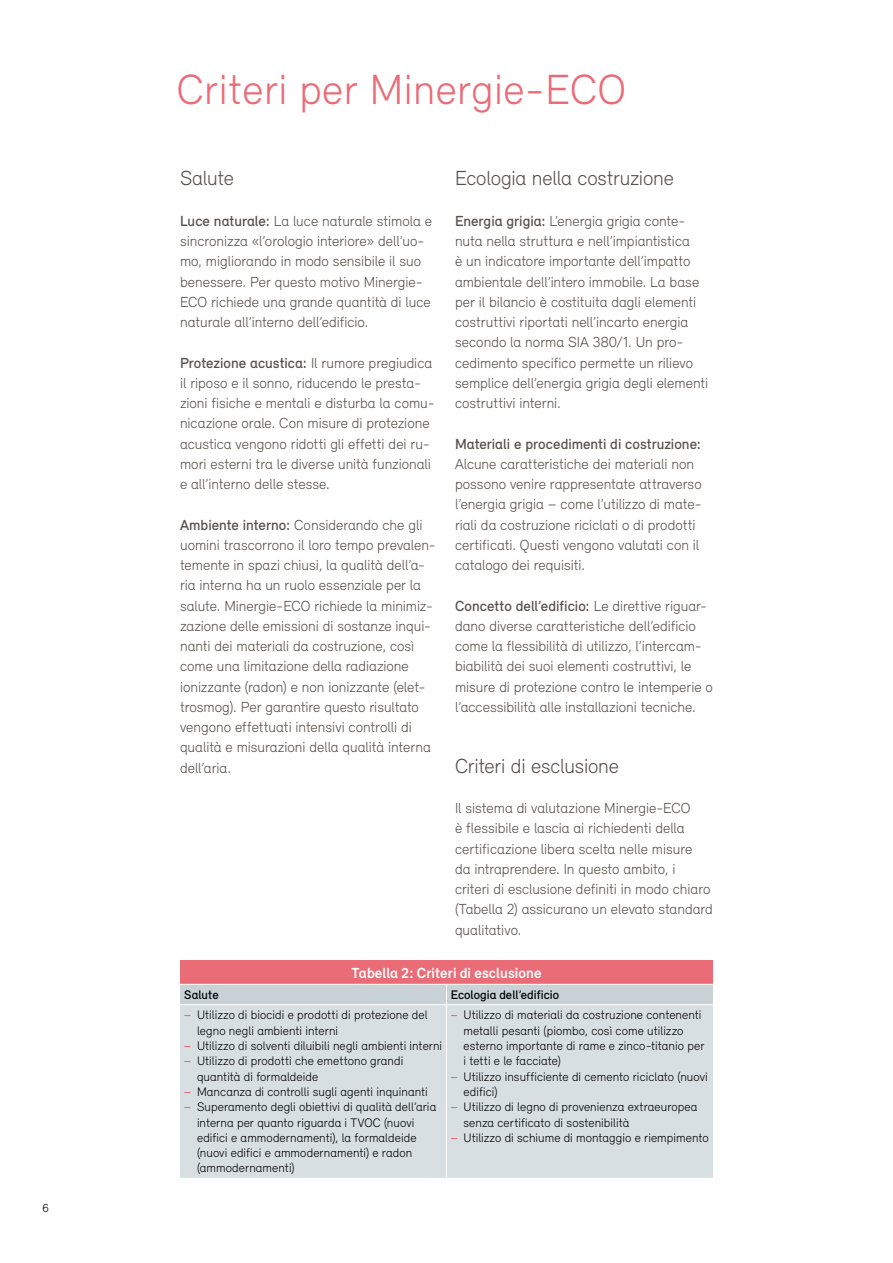
<style>
.page{position:relative;width:893px;height:1263px;background:#fff}
.page>*{position:absolute;margin:0;border:0;box-sizing:border-box;transform-origin:0 0}
.t1{font:300 43.5px "Relevant";letter-spacing:.01em;color:#e96c77}
.t2{font:300 21px "Relevant";letter-spacing:-.01em;color:#57514d}
.t3{font:300 15px/20.2px "Relevant";color:#57514d}
.t4{font:500 15px "Relevant";color:#57514d}
.t5{font:700 15px "Relevant";letter-spacing:.005em;color:#fff}
.t6{font:300 12.75px "Relevant";letter-spacing:.005em;color:#000}
.t7{font:500 12.75px "Relevant";letter-spacing:.005em;color:#000}
.t8{font:300 12px "Relevant";color:#000}
.s1{font-weight:500}
.s2{font-weight:500;color:#e96c77}
</style>
<div class="page">
<div style="left:180px;top:960px;width:533px;height:24px;background:#e96c77"></div>
<div style="left:180px;top:1005px;width:533px;height:173px;background:#d8dfe2"></div>
<div style="left:180px;top:984px;width:533px;height:20px;background:#c9d3d7"></div>
<hr style="left:446px;top:1005px;width:1px;height:173px;background:#fff">
<p class="t8" style="left:43px;top:1201px;width:8px">6</p>
<h1 class="t1" style="left:177px;top:64px;width:450px">Criteri per Minergie-ECO</h1>
<h2 class="t2" style="left:180px;top:166px;width:55px">Salute</h2>
<p class="t3" style="left:180px;top:210px;width:253px"><span class="s1">Luce naturale:</span> La luce naturale stimola e sincronizza «l’orologio interiore» dell’uo&shy;mo, migliorando in modo sensibile il suo benessere. Per questo motivo Minergie-ECO richiede una grande quantità di luce naturale all’interno dell’edificio.</p>
<p class="t3" style="left:180px;top:352px;width:256px"><span class="s1">Protezione acustica:</span> Il rumore pregiudica il riposo e il sonno, riducendo le presta&shy;zioni fisiche e mentali e disturba la comu&shy;nicazione orale. Con misure di protezione acustica vengono ridotti gli effetti dei ru&shy;mori esterni tra le diverse unità funzionali e all’interno delle stesse.</p>
<p class="t3" style="left:180px;top:514px;width:257px"><span class="s1">Ambiente interno:</span> Considerando che gli uomini trascorrono il loro tempo prevalen&shy;temente in spazi chiusi, la qualità dell’a&shy;ria interna ha un ruolo essenziale per la salute. Minergie-ECO richiede la minimiz&shy;zazione delle emissioni di sostanze inqui&shy;nanti dei materiali da costruzione, così come una limitazione della radiazione ionizzante (radon) e non ionizzante (elet&shy;trosmog). Per garantire questo risultato vengono effettuati intensivi controlli di qualità e misurazioni della qualità interna dell’aria.</p>
<h2 class="t2" style="left:455px;top:166px;width:220px">Ecologia nella costruzione</h2>
<p class="t3" style="left:455px;top:210px;width:255px"><span class="s1">Energia grigia:</span> L’energia grigia conte&shy;nuta nella struttura e nell’impiantistica<br>è un indicatore importante dell’impatto ambientale dell’intero immobile. La base per il bilancio è costituita dagli elementi costruttivi riportati nell’incarto energia secondo la norma SIA 380/1. Un pro&shy;cedimento specifico permette un rilievo semplice dell’energia grigia degli elementi costruttivi interni.</p>
<p class="t4" style="left:455px;top:435px;width:248px">Materiali e procedimenti di costruzione:</p>
<p class="t3" style="left:455px;top:453px;width:248px">Alcune caratteristiche dei materiali non possono venire rappresentate attraverso l’energia grigia – come l’utilizzo di mate&shy;riali da costruzione riciclati o di prodotti certificati. Questi vengono valutati con il catalogo dei requisiti.</p>
<p class="t3" style="left:455px;top:595px;width:260px"><span class="s1">Concetto dell’edificio:</span> Le direttive riguar&shy;dano diverse caratteristiche dell’edificio come la flessibilità di utilizzo, l’intercam&shy;biabilità dei suoi elementi costruttivi, le misure di protezione contro le intemperie o l’accessibilità alle installazioni tecniche.</p>
<h2 class="t2" style="left:455px;top:753px;width:166px">Criteri di esclusione</h2>
<p class="t3" style="left:455px;top:798px;width:259px">Il sistema di valutazione Minergie-ECO<br>è flessibile e lascia ai richiedenti della certificazione libera scelta nelle misure<br>da intraprendere. In questo ambito, i criteri di esclusione definiti in modo chiaro (Tabella 2) assicurano un elevato standard qualitativo.</p>
<p class="t5" style="left:351px;top:964px;width:192px">Tabella 2: Criteri di esclusione</p>
<p class="t7" style="left:184px;top:987px;width:36px">Salute</p>
<p class="t7" style="left:451px;top:987px;width:110px">Ecologia dell’edificio</p>
<p class="t6" style="left:184px;top:1007px;width:245px"><span class="s2">−</span> Utilizzo di biocidi e prodotti di protezione del</p>
<p class="t6" style="left:197px;top:1023px;width:143px">legno negli ambienti interni</p>
<p class="t6" style="left:184px;top:1038px;width:259px"><span class="s2">−</span> Utilizzo di solventi diluibili negli ambienti interni</p>
<p class="t6" style="left:184px;top:1053px;width:221px"><span class="s2">−</span> Utilizzo di prodotti che emettono grandi</p>
<p class="t6" style="left:197px;top:1069px;width:123px">quantità di formaldeide</p>
<p class="t6" style="left:184px;top:1084px;width:245px"><span class="s2">−</span> Mancanza di controlli sugli agenti inquinanti</p>
<p class="t6" style="left:184px;top:1099px;width:253px"><span class="s2">−</span> Superamento degli obiettivi di qualità dell’aria</p>
<p class="t6" style="left:197px;top:1115px;width:219px">interna per quanto riguarda i TVOC (nuovi</p>
<p class="t6" style="left:197px;top:1130px;width:221px">edifici e ammodernamenti), la formaldeide</p>
<p class="t6" style="left:197px;top:1145px;width:217px">(nuovi edifici e ammodernamenti) e radon</p>
<p class="t6" style="left:197px;top:1160px;width:99px">(ammodernamenti)</p>
<p class="t6" style="left:451px;top:1007px;width:252px"><span class="s2">−</span> Utilizzo di materiali da costruzione contenenti</p>
<p class="t6" style="left:463px;top:1023px;width:222px">metalli pesanti (piombo, così come utilizzo</p>
<p class="t6" style="left:463px;top:1038px;width:242px">esterno importante di rame e zinco-titanio per</p>
<p class="t6" style="left:463px;top:1053px;width:99px">i tetti e le facciate)</p>
<p class="t6" style="left:451px;top:1069px;width:259px"><span class="s2">−</span> Utilizzo insufficiente di cemento riciclato (nuovi</p>
<p class="t6" style="left:463px;top:1084px;width:35px">edifici)</p>
<p class="t6" style="left:451px;top:1099px;width:248px"><span class="s2">−</span> Utilizzo di legno di provenienza extraeuropea</p>
<p class="t6" style="left:463px;top:1115px;width:167px">senza certificato di sostenibilità</p>
<p class="t6" style="left:451px;top:1130px;width:259px"><span class="s2">−</span> Utilizzo di schiume di montaggio e riempimento</p>
</div>
